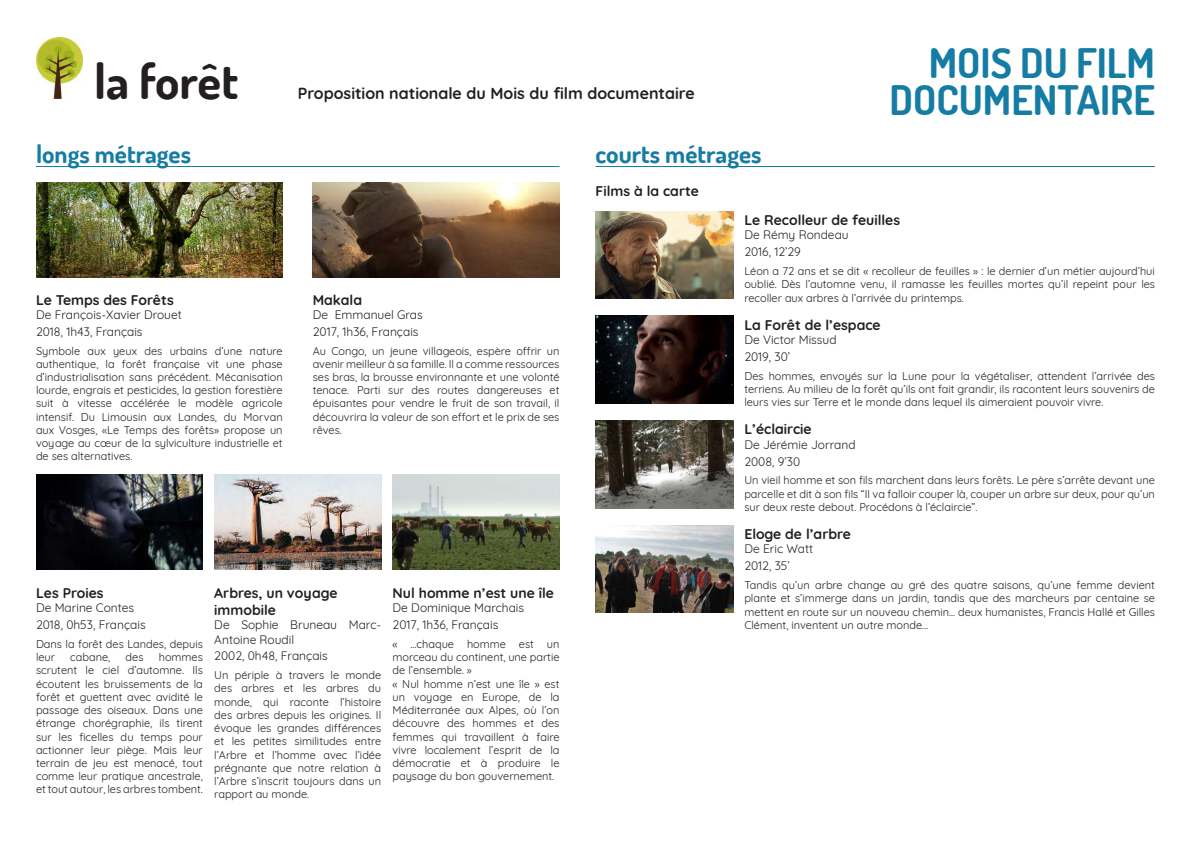
<style>
.page{position:relative;width:1191px;height:842px;background:#fff}
.page>*{position:absolute;margin:0;border:0;box-sizing:border-box;transform-origin:0 0}
.t1{font:700 49px "Dosis";color:#231f20}
.t2{font:700 40.7px/36.9px "Dosis";color:#157ca4;text-align:right}
.t3{font:700 25px "Dosis";color:#157ca4}
.t4{font:700 16px "Quicksand";color:#231f20}
.t5{font:700 14px/16.8px "Quicksand";color:#231f20}
.t6{font:12px/16.8px "Quicksand";color:#231f20}
.t7{font:11px/13.2px "Quicksand";color:#231f20;text-align:justify}
</style>
<div class="page">
<hr style="left:36px;top:166px;width:523px;height:1px;background:#157ca4">
<hr style="left:595px;top:166px;width:560px;height:1px;background:#157ca4">
<img style="left:36px;top:182px;width:247px;height:95px">
<img style="left:313px;top:182px;width:246px;height:95px">
<img style="left:36px;top:475px;width:167px;height:95px">
<img style="left:214px;top:475px;width:167px;height:95px">
<img style="left:392px;top:475px;width:167px;height:95px">
<img style="left:36px;top:37px;width:46px;height:61px">
<img style="left:595px;top:211px;width:138px;height:88px">
<img style="left:595px;top:316px;width:138px;height:88px">
<img style="left:595px;top:420px;width:138px;height:88px">
<img style="left:595px;top:525px;width:138px;height:88px">
<h1 class="t1" style="left:94px;top:49px;width:146px">la forêt</h1>
<h3 class="t4" style="left:298px;top:80px;width:398px">Proposition nationale du Mois du film documentaire</h3>
<h3 class="t3" style="left:36px;top:138px;width:157px">longs métrages</h3>
<h3 class="t3" style="left:595px;top:138px;width:167px">courts métrages</h3>
<p class="t5" style="left:595px;top:182px;width:105px">Films à la carte</p>
<h2 class="t2" style="left:889px;top:44px;width:267px">MOIS DU FILM<br>DOCUMENTAIRE</h2>
<p class="t5" style="left:36px;top:290px;width:139px">Le Temps des Forêts</p>
<p class="t6" style="left:36px;top:305px;width:147px">De François-Xavier Drouet<br>2018, 1h43, Français</p>
<p class="t7" style="left:36px;top:343px;width:248px">Symbole aux yeux des urbains d’une nature authentique, la forêt française vit une phase d’industrialisation sans précédent. Mécanisation lourde, engrais et pesticides, la gestion forestière suit à vitesse accélérée le modèle agricole intensif. Du Limousin aux Landes, du Morvan aux Vosges, «Le Temps des forêts» propose un voyage au cœur de la sylviculture industrielle et de ses alternatives.</p>
<p class="t5" style="left:313px;top:290px;width:51px">Makala</p>
<p class="t6" style="left:313px;top:305px;width:112px">De Emmanuel Gras<br>2017, 1h36, Français</p>
<p class="t7" style="left:313px;top:343px;width:248px">Au Congo, un jeune villageois, espère offrir un avenir meilleur à sa famille. Il a comme ressources ses bras, la brousse environnante et une volonté tenace. Parti sur des routes dangereuses et épuisantes pour vendre le fruit de son travail, il découvrira la valeur de son effort et le prix de ses rêves.</p>
<p class="t5" style="left:36px;top:583px;width:69px">Les Proies</p>
<p class="t6" style="left:36px;top:598px;width:111px">De Marine Contes<br>2018, 0h53, Français</p>
<p class="t7" style="left:36px;top:636px;width:168px">Dans la forêt des Landes, depuis leur</p>
<p class="t7" style="left:36px;top:650px;width:168px;text-indent:123px">hommes scrutent le ciel d’automne. Ils écoutent les bruissements de la forêt et guettent avec avidité le passage des oiseaux. Dans une étrange chorégraphie, ils tirent sur les ficelles du temps pour actionner leur piège. Mais leur terrain de jeu est menacé, tout comme leur pratique ancestrale, et tout autour, les arbres tombent.</p>
<p class="t7" style="left:70px;top:650px;width:42px">cabane,</p>
<p class="t7" style="left:126px;top:650px;width:19px">des</p>
<p class="t5" style="left:214px;top:583px;width:125px">Arbres, un voyage immobile</p>
<p class="t6" style="left:214px;top:616px;width:168px;line-height:14.4px">De Sophie Bruneau Marc-<br>Antoine Roudil</p>
<p class="t6" style="left:214px;top:646px;width:115px">2002, 0h48, Français</p>
<p class="t7" style="left:214px;top:668px;width:168px">Un périple à travers le monde des arbres et les arbres du monde, qui raconte l’histoire des arbres depuis les origines. Il évoque les grandes différences et les petites similitudes entre l’Arbre et l’homme avec l’idée prégnante que notre relation à l’Arbre s’inscrit toujours dans un rapport au monde.</p>
<p class="t5" style="left:392px;top:583px;width:163px">Nul homme n’est une île</p>
<p class="t6" style="left:392px;top:598px;width:133px">De Dominique Marchais<br>2017, 1h36, Français</p>
<p class="t7" style="left:392px;top:636px;width:168px;text-align:left">« ...chaque homme est un morceau du continent, une partie de l’ensemble. »<br>« Nul homme n’est une île » est un voyage en Europe, de la<br>Méditerranée aux Alpes, où l’on découvre des hommes et des femmes qui travaillent à faire vivre localement l’esprit de la démocratie et à produire le paysage du bon gouvernement.</p>
<p class="t5" style="left:744px;top:211px;width:157px">Le Recolleur de feuilles</p>
<p class="t6" style="left:744px;top:226px;width:106px">De Rémy Rondeau<br>2016, 12’29</p>
<p class="t7" style="left:744px;top:263px;width:412px">Léon a 72 ans et se dit « recolleur de feuilles » : le dernier d’un métier aujourd’hui oublié. Dès l’automne venu, il ramasse les feuilles mortes qu’il repeint pour les recoller aux arbres à l’arrivée du printemps.</p>
<p class="t5" style="left:744px;top:315px;width:138px">La Forêt de l’espace</p>
<p class="t6" style="left:744px;top:330px;width:94px">De Victor Missud<br>2019, 30’</p>
<p class="t7" style="left:744px;top:368px;width:412px">Des hommes, envoyés sur la Lune pour la végétaliser, attendent l’arrivée des terriens. Au milieu de la forêt qu’ils ont fait grandir, ils racontent leurs souvenirs de leurs vies sur Terre et le monde dans lequel ils aimeraient pouvoir vivre.</p>
<p class="t5" style="left:744px;top:420px;width:69px">L’éclaircie</p>
<p class="t6" style="left:744px;top:435px;width:113px">De Jérémie Jorrand<br>2008, 9’30</p>
<p class="t7" style="left:744px;top:473px;width:412px">Un vieil homme et son fils marchent dans leurs forêts. Le père s’arrête devant une parcelle et dit à son fils “Il va falloir couper là, couper un arbre sur deux, pour qu’un sur deux reste debout. Procédons à l’éclaircie”.</p>
<p class="t5" style="left:744px;top:524px;width:108px">Eloge de l’arbre</p>
<p class="t6" style="left:744px;top:539px;width:70px">De Eric Watt<br>2012, 35’</p>
<p class="t7" style="left:744px;top:577px;width:412px">Tandis qu’un arbre change au gré des quatre saisons, qu’une femme devient plante et s’immerge dans un jardin, tandis que des marcheurs par centaine se mettent en route sur un nouveau chemin... deux humanistes, Francis Hallé et Gilles Clément, inventent un autre monde...</p>
</div>
